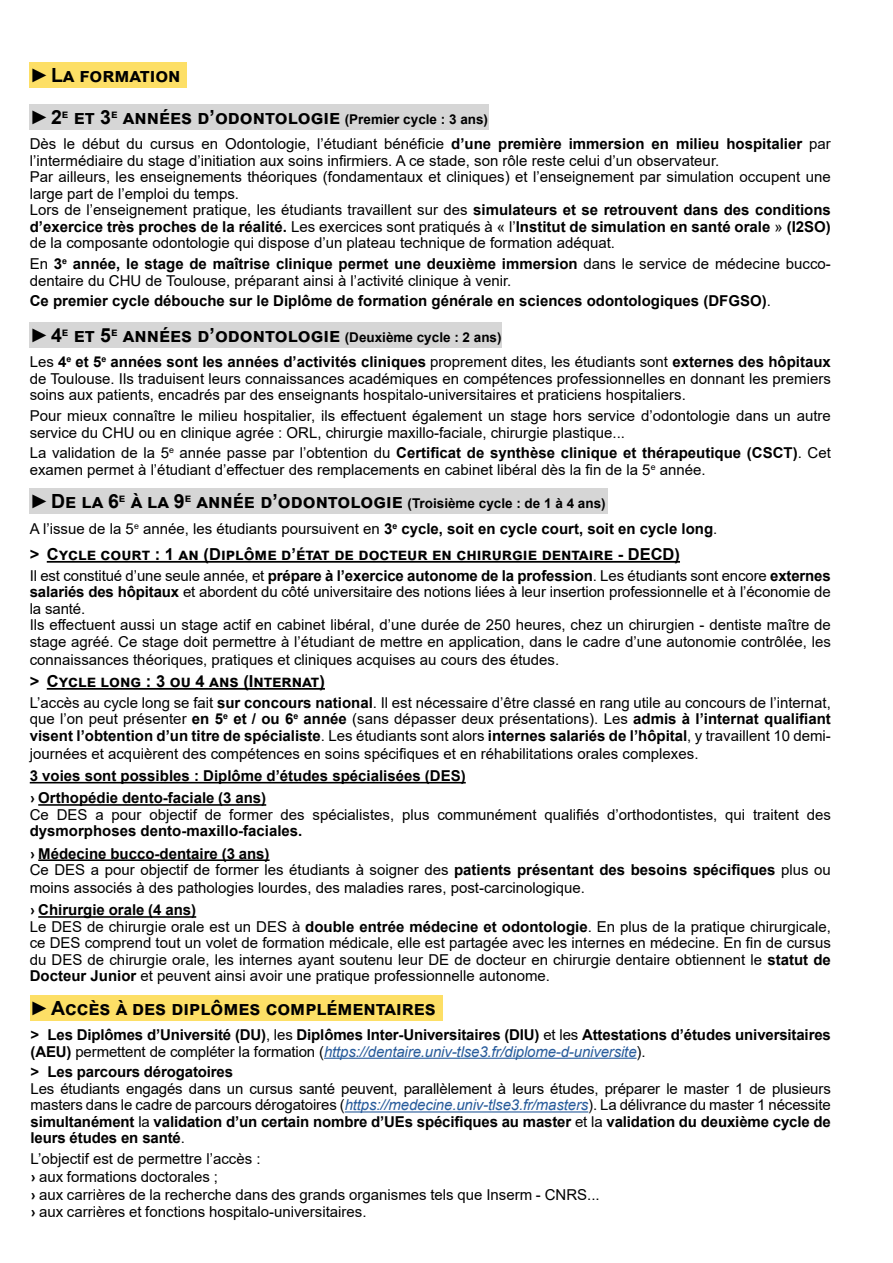
<style>
.page{position:relative;width:893px;height:1263px;background:#fff}
.page>*{position:absolute;margin:0;border:0;box-sizing:border-box;transform-origin:0 0}
.t1{font:700 19.5px "Arial";color:#000}
.t2{font:700 16.5px "Arial";color:#000}
.t3{font:15px/16.5px "Arial";color:#000}
.t4{font:700 15px/22.2px "Arial";color:#000}
.s1{font-size:13.5px}
.s2{font-weight:700}
.s3{font-weight:400}
.s4{font-family:"Calibri"}
.s5{font-family:"Calibri";font-weight:700}
.s6{font-weight:400;font-style:italic;color:#275b9b}
.s7{font-style:italic;color:#275b9b}
</style>
<div class="page">
<div style="left:30px;top:322px;width:472px;height:26px;background:#d6d6d6"></div>
<hr style="left:47px;top:561px;width:633px;height:2px;background:#000">
<hr style="left:47px;top:688px;width:278px;height:2px;background:#000">
<hr style="left:30px;top:782px;width:436px;height:1px;background:#000">
<hr style="left:38px;top:804px;width:228px;height:2px;background:#000">
<hr style="left:38px;top:859px;width:232px;height:2px;background:#000">
<hr style="left:38px;top:916px;width:158px;height:2px;background:#000">
<div style="left:30px;top:489px;width:578px;height:25px;background:#d6d6d6"></div>
<div style="left:30px;top:62px;width:157px;height:26px;background:#fddf66"></div>
<div style="left:30px;top:104px;width:459px;height:26px;background:#d6d6d6"></div>
<hr style="left:324px;top:1058px;width:313px;height:1px;background:#275b9b">
<hr style="left:345px;top:1111px;width:243px;height:1px;background:#275b9b">
<div style="left:30px;top:995px;width:412px;height:26px;background:#fddf66"></div>
<h1 class="t1" style="left:30px;top:61px;width:152px">►La formation</h1>
<h1 class="t1" style="left:30px;top:104px;width:460px">►2<sup>e</sup> et 3<sup>e</sup> années d’odontologie <span class="s1">(Premier cycle : 3 ans)</span></h1>
<p class="t3" style="left:30px;top:136px;width:803px">Dès le début du cursus en Odontologie, l’étudiant bénéficie <span class="s2">d’une première immersion en milieu hospitalier</span> par l’intermédiaire du stage d’initiation aux soins infirmiers. A ce stade, son rôle reste celui d’un observateur.<br>Par ailleurs, les enseignements théoriques (fondamentaux et cliniques) et l’enseignement par simulation occupent une large part de l’emploi du temps.<br>Lors de l’enseignement pratique, les étudiants travaillent sur des <span class="s2">simulateurs et se retrouvent dans des conditions d’exercice très proches de la réalité.</span> Les exercices sont pratiqués à « l’<span class="s2">Institut de simulation en santé orale</span> » <span class="s2">(I2SO) </span>de la composante odontologie qui dispose d’un plateau technique de formation adéquat.</p>
<p class="t3" style="left:30px;top:256px;width:803px">En <span class="s2">3</span><sup>e</sup> <span class="s2">année, le stage de maîtrise clinique permet une deuxième immersion</span> dans le service de médecine bucco&shy;dentaire du CHU de Toulouse, préparant ainsi à l’activité clinique à venir.</p>
<p class="t4" style="left:30px;top:290px;width:743px">Ce premier cycle débouche sur le Diplôme de formation générale en sciences odontologiques (DFGSO)<span class="s3">.</span></p>
<h1 class="t1" style="left:30px;top:322px;width:473px">►4<sup>e</sup> et 5<sup>e</sup> années d’odontologie <span class="s1">(Deuxième cycle : 2 ans)</span></h1>
<p class="t3" style="left:30px;top:354px;width:803px;text-align:justify">Les <span class="s2">4</span><sup>e</sup> <span class="s2">et 5</span><sup>e</sup> <span class="s2">années sont les années d’activités cliniques</span> proprement dites, les étudiants sont <span class="s2">externes des hôpitaux </span>de Toulouse. Ils traduisent leurs connaissances académiques en compétences professionnelles en donnant les premiers soins aux patients, encadrés par des enseignants hospitalo-universitaires et praticiens hospitaliers.</p>
<p class="t3" style="left:30px;top:407px;width:803px">Pour mieux connaître le milieu hospitalier, ils effectuent également un stage hors service d’odontologie dans un autre service du CHU ou en clinique agrée : ORL, chirurgie maxillo-faciale, chirurgie plastique...</p>
<p class="t3" style="left:30px;top:445px;width:803px">La validation de la 5<sup>e</sup> année passe par l’obtention du <span class="s2">Certificat de synthèse clinique et thérapeutique (CSCT)</span>. Cet examen permet à l’étudiant d’effectuer des remplacements en cabinet libéral dès la fin de la 5<sup>e</sup> année.</p>
<h1 class="t1" style="left:30px;top:488px;width:577px">►De la 6<sup>e</sup> à la 9<sup>e</sup> année d’odontologie <span class="s1">(Troisième cycle : de 1 à 4 ans)</span></h1>
<p class="t3" style="left:30px;top:520px;width:689px">A l’issue de la 5<sup>e</sup> année, les étudiants poursuivent en <span class="s2">3</span><sup>e</sup> <span class="s2">cycle, soit en cycle court, soit en cycle long</span>.</p>
<p class="t2" style="left:30px;top:543px;width:652px">&gt; Cycle court : 1 an (Diplôme d’état de docteur en chirurgie dentaire - DECD)</p>
<p class="t3" style="left:30px;top:567px;width:803px">Il est constitué d’une seule année, et <span class="s2">prépare à l’exercice autonome de la profession</span>. Les étudiants sont encore <span class="s2">externes salariés des hôpitaux</span> et abordent du côté universitaire des notions liées à leur insertion professionnelle et à l’économie de la santé.<br>Ils effectuent aussi un stage actif en cabinet libéral, d’une durée de 250 heures, chez un chirurgien - dentiste maître de stage agréé. Ce stage doit permettre à l’étudiant de mettre en application, dans le cadre d’une autonomie contrôlée, les</p>
<p class="t3" style="left:30px;top:651px;width:531px">connaissances théoriques, pratiques et cliniques acquises au cours des études.</p>
<p class="t2" style="left:30px;top:670px;width:297px">&gt; Cycle long : 3 ou 4 ans (Internat)</p>
<p class="t3" style="left:30px;top:694px;width:803px;text-align:justify">L’accès au cycle long se fait <span class="s2">sur concours national</span>. Il est nécessaire d’être classé en rang utile au concours de l’internat, que l’on peut présenter <span class="s2">en 5</span><sup>e</sup> <span class="s2">et / ou 6</span><sup>e</sup> <span class="s2">année</span> (sans dépasser deux présentations). Les <span class="s2">admis à l’internat qualifiant visent l’obtention d’un titre de spécialiste</span>. Les étudiants sont alors <span class="s2">internes salariés de l’hôpital</span>, y travaillent 10 demi-</p>
<p class="t3" style="left:30px;top:745px;width:670px">journées et acquièrent des compétences en soins spécifiques et en réhabilitations orales complexes.</p>
<p class="t4" style="left:30px;top:765px;width:437px">3 voies sont possibles : Diplôme d’études spécialisées (DES) <span class="s4">›</span> Orthopédie dento-faciale (3 ans)</p>
<p class="t3" style="left:30px;top:806px;width:803px">Ce DES a pour objectif de former des spécialistes, plus communément qualifiés d’orthodontistes, qui traitent des</p>
<p class="t4" style="left:30px;top:820px;width:274px">dysmorphoses dento-maxillo-faciales. <span class="s4">›</span> Médecine bucco-dentaire (3 ans)</p>
<p class="t3" style="left:30px;top:861px;width:803px;line-height:18px">Ce DES a pour objectif de former les étudiants à soigner des <span class="s2">patients présentant des besoins spécifiques</span> plus ou moins associés à des pathologies lourdes, des maladies rares, post-carcinologique.</p>
<p class="t3" style="left:30px;top:902px;width:803px"><span class="s5">›</span> <span class="s2">Chirurgie orale (4 ans)<br></span>Le DES de chirurgie orale est un DES à <span class="s2">double entrée médecine et odontologie</span>. En plus de la pratique chirurgicale, ce DES comprend tout un volet de formation médicale, elle est partagée avec les internes en médecine. En fin de cursus du DES de chirurgie orale, les internes ayant soutenu leur DE de docteur en chirurgie dentaire obtiennent le <span class="s2">statut de Docteur Junior</span> et peuvent ainsi avoir une pratique professionnelle autonome.</p>
<h1 class="t1" style="left:30px;top:994px;width:408px">►Accès à des diplômes complémentaires</h1>
<p class="t4" style="left:31px;top:1027px;width:802px;line-height:16.5px">&gt; Les Diplômes d’Université (DU)<span class="s3">, les</span> Diplômes Inter-Universitaires (DIU) <span class="s3">et les</span> Attestations d’études universitaires (AEU) <span class="s3">permettent de compléter la formation (</span><span class="s6">https://dentaire.univ-tlse3.fr/diplome-d-universite</span><span class="s3">).</span></p>
<p class="t4" style="left:31px;top:1061px;width:204px">&gt; Les parcours dérogatoires</p>
<p class="t3" style="left:31px;top:1080px;width:802px;text-align:justify">Les étudiants engagés dans un cursus santé peuvent, parallèlement à leurs études, préparer le master 1 de plusieurs masters dans le cadre de parcours dérogatoires (<span class="s7">https://medecine.univ-tlse3.fr/masters</span>). La délivrance du master 1 nécessite <span class="s2">simultanément</span> la <span class="s2">validation d’un certain nombre d’UEs spécifiques au master</span> et la <span class="s2">validation du deuxième cycle de leurs études en santé</span>.</p>
<p class="t3" style="left:31px;top:1150px;width:571px;line-height:17.7px">L’objectif est de permettre l’accès :<br><span class="s5">›</span> aux formations doctorales ;<br><span class="s5">›</span> aux carrières de la recherche dans des grands organismes tels que Inserm - CNRS... <span class="s5">›</span> aux carrières et fonctions hospitalo-universitaires.</p>
</div>
